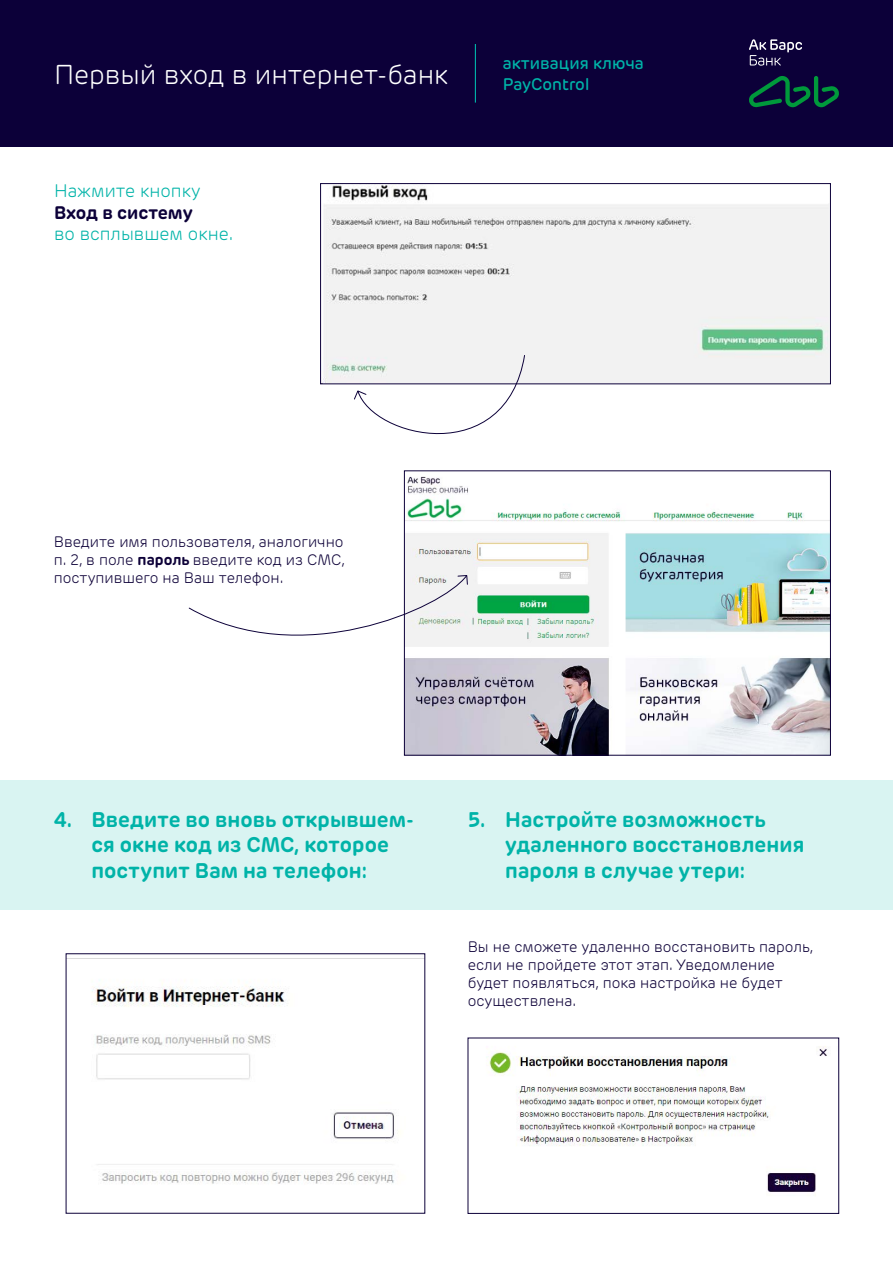
<style>
.page{position:relative;width:893px;height:1263px;background:#fff}
.page>*{position:absolute;margin:0;border:0;box-sizing:border-box;transform-origin:0 0}
.t1{font:300 27px "Rubrik New";color:#fff}
.t2{font:700 21px/25.2px "Rubrik New";color:#00b3a8}
.t3{font:300 18px "Rubrik New";color:#00b3a8}
.t4{font:700 18px "Rubrik New";letter-spacing:-.01em;color:#0c0039}
.t5{font:500 16.65px "Rubrik New";color:#00b3a8}
.t6{font:300 15px/18px "Rubrik New";color:#0d0038;text-align:justify}
.s1{font-weight:700}
</style>
<div class="page">
<img style="left:323px;top:185px;width:506px;height:197px">
<div style="left:320px;top:183px;width:511px;height:201px;border:1px solid #0c0039"></div>
<img style="left:406px;top:476px;width:423px;height:278px">
<div style="left:404px;top:470px;width:427px;height:286px;border:1px solid #0c0039"></div>
<svg style="left:353px;top:355px;width:172px;height:80px"></svg>
<svg style="left:188px;top:575px;width:280px;height:96px"></svg>
<div style="left:0;top:780px;width:893px;height:130px;background:#d9f4f2"></div>
<img style="left:68px;top:958px;width:355px;height:226px">
<img style="left:489px;top:1046px;width:338px;height:150px">
<div style="left:468px;top:1037px;width:371px;height:177px;border:1px solid #0c0039"></div>
<div style="left:0;top:0;width:893px;height:147px;background:#0c0039"></div>
<svg style="left:749px;top:39px;width:53px;height:27px"></svg>
<svg style="left:749px;top:76px;width:90px;height:32px"></svg>
<hr style="left:475px;top:44px;width:1px;height:59px;background:#00b3a8">
<h1 class="t1" style="left:54px;top:58px;width:396px">Первый вход в интернет-банк</h1>
<p class="t3" style="left:54px;top:180px;width:148px">Нажмите кнопку</p>
<p class="t4" style="left:54px;top:201px;width:140px">Вход в систему</p>
<p class="t3" style="left:54px;top:223px;width:181px">во всплывшем окне.</p>
<p class="t5" style="left:503px;top:53px;width:143px">активация ключа</p>
<p class="t5" style="left:503px;top:74px;width:88px">PayControl</p>
<p class="t6" style="left:54px;top:532px;width:293px">Введите имя пользователя, аналогично п. 2, в поле <span class="s1">пароль</span> введите код из СМС, поступившего на Ваш телефон.</p>
<h2 class="t2" style="left:54px;top:807px;width:20px">4.</h2>
<h2 class="t2" style="left:92px;top:807px;width:324px">Введите во вновь открывшем-</h2>
<h2 class="t2" style="left:92px;top:832px;width:299px">ся окне код из СМС, которое</h2>
<h2 class="t2" style="left:92px;top:858px;width:277px">поступит Вам на телефон:</h2>
<h2 class="t2" style="left:468px;top:807px;width:19px">5.</h2>
<h2 class="t2" style="left:505px;top:807px;width:262px">Настройте возможность</h2>
<h2 class="t2" style="left:505px;top:832px;width:301px">удаленного восстановления пароля в случае утери:</h2>
<p class="t6" style="left:468px;top:938px;width:347px;text-align:left">Вы не сможете удаленно восстановить пароль, если не пройдете этот этап. Уведомление будет появляться, пока настройка не будет осуществлена.</p>
</div>
